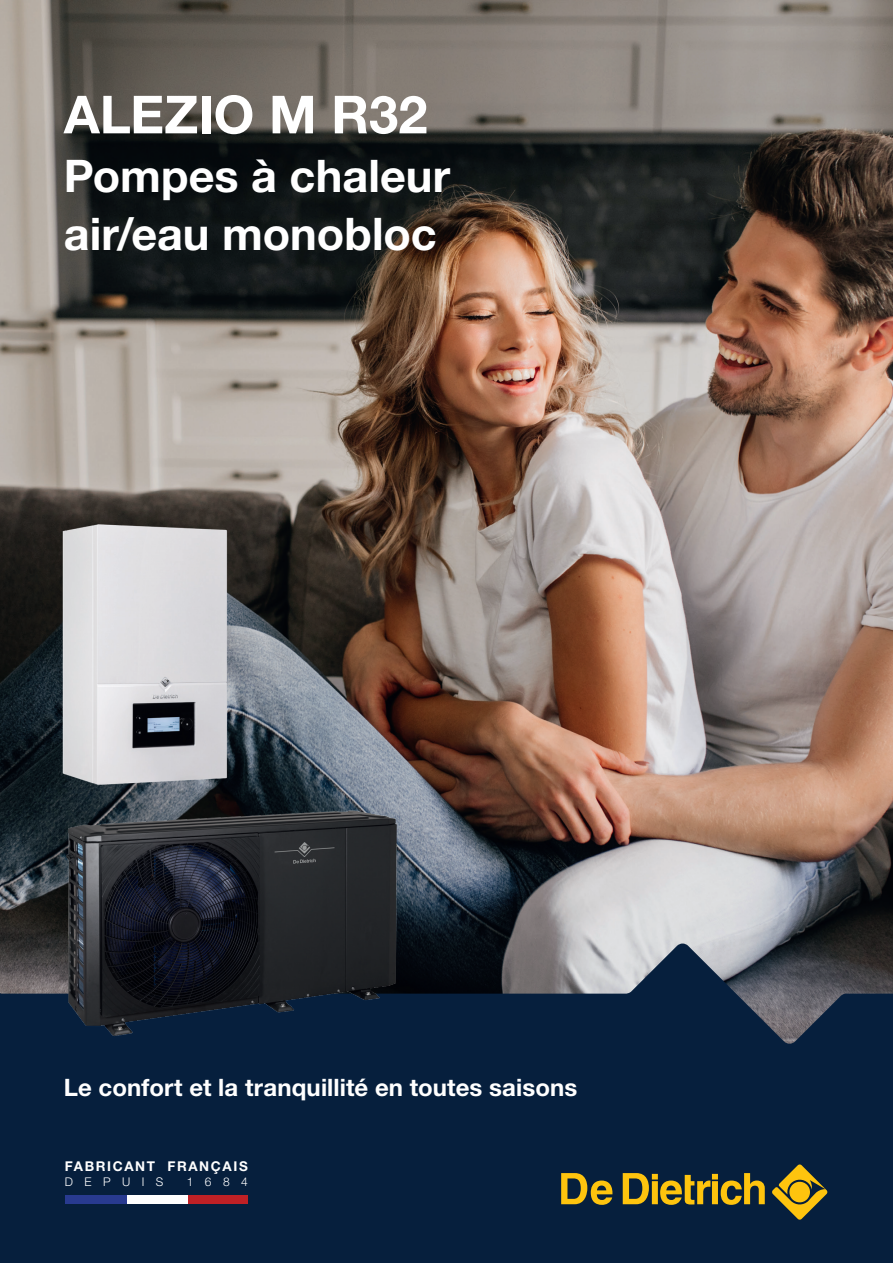
<style>
.page{position:relative;width:893px;height:1263px;background:#fff}
.page>*{position:absolute;margin:0;border:0;box-sizing:border-box;transform-origin:0 0}
.t1{font:700 52.5px "Helvetica Neue LT Std";color:#fff}
.t2{font:700 45px/58.5px "Helvetica Neue LT Std";color:#fff}
.t3{font:700 24px "Helvetica Neue LT Std";letter-spacing:.005em;color:#fff}
.t4{font:700 13.5px "Helvetica Neue LT Std";letter-spacing:.12em;color:#fff}
.t5{font:300 12px "Helvetica Neue LT Std";letter-spacing:.95em;color:#fff}
</style>
<div class="page">
<img style="left:0;top:0;width:893px;height:943px">
<svg style="left:1px;top:943px;width:892px;height:320px;fill:#061f3d"></svg>
<svg style="left:772px;top:1164px;width:56px;height:56px"></svg>
<svg style="left:561px;top:1173px;width:51px;height:32px"></svg>
<svg style="left:623px;top:1173px;width:142px;height:32px"></svg>
<svg style="left:0;top:943px;width:1px;height:320px"></svg>
<div style="left:65px;top:1195px;width:62px;height:8px;background:#283a90"></div>
<div style="left:187px;top:1195px;width:61px;height:8px;background:#bf2025"></div>
<div style="left:127px;top:1195px;width:60px;height:8px;background:#fff"></div>
<img style="left:60px;top:804px;width:344px;height:233px">
<img style="left:61px;top:523px;width:172px;height:264px">
<h1 class="t1" style="left:64px;top:82px;width:365px">ALEZIO M R32</h1>
<h2 class="t2" style="left:64px;top:146px;width:388px">Pompes à chaleur air/eau monobloc</h2>
<p class="t3" style="left:64px;top:1072px;width:515px">Le confort et la tranquillité en toutes saisons</p>
<p class="t4" style="left:65px;top:1158px;width:184px">FABRICANT FRANÇAIS</p>
<p class="t5" style="left:65px;top:1175px;width:100px">DEPUIS</p>
<p class="t5" style="left:187px;top:1175px;width:62px">1684</p>
</div>
